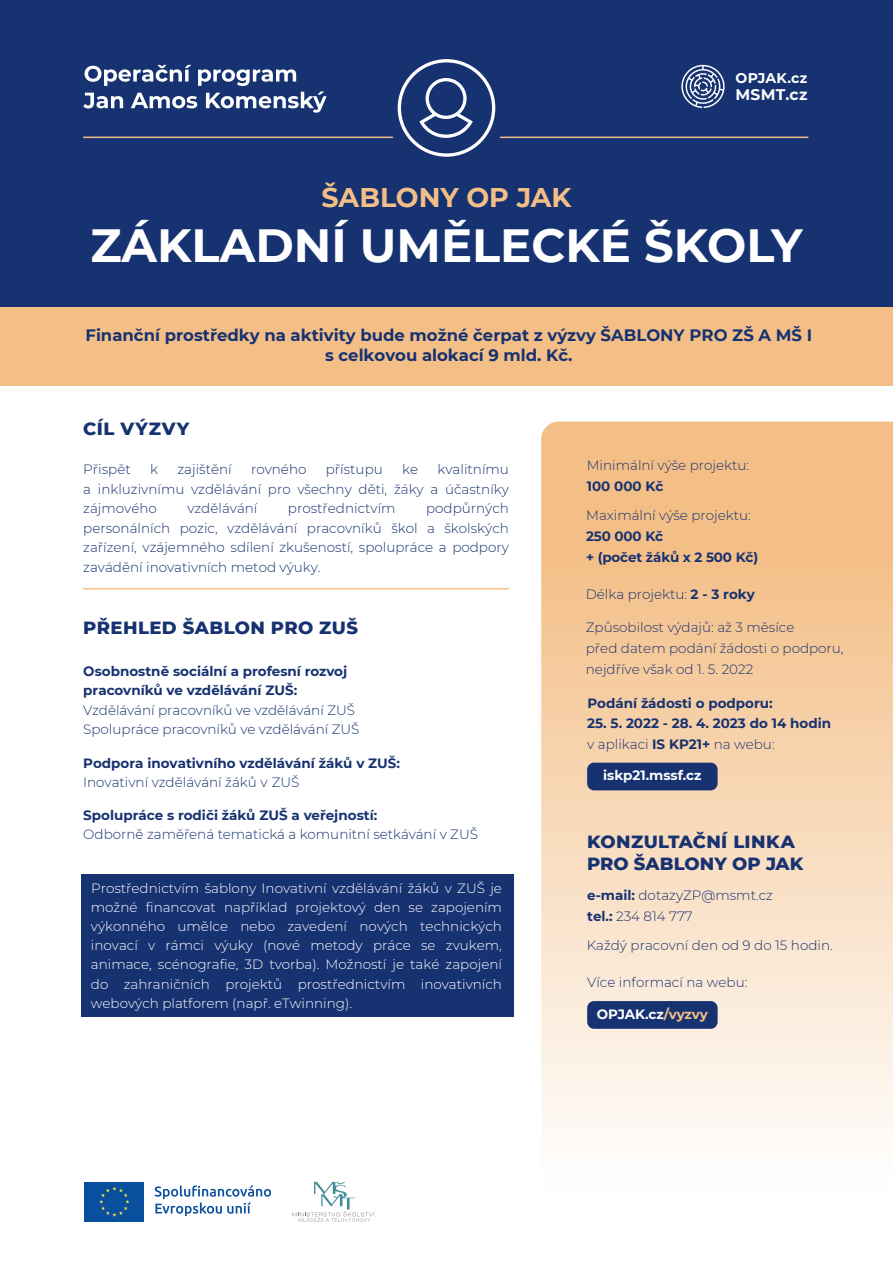
<style>
.page{position:relative;width:893px;height:1263px;background:#fff}
.page>*{position:absolute;margin:0;border:0;box-sizing:border-box;transform-origin:0 0}
.t1{font:700 46.5px "Montserrat";color:#fff}
.t2{font:700 27px "Montserrat";color:#f4bf87}
.t3{font:800 18px/22.5px "Montserrat";letter-spacing:.02em;color:#173271}
.t4{font:800 18px "Montserrat";letter-spacing:.045em;color:#173271}
.t5{font:700 16.5px/19.8px "Montserrat";color:#173271;text-align:center}
.t6{font:700 15.45px "Montserrat";letter-spacing:.02em;color:#fff}
.t7{font:700 14.1px "Montserrat";letter-spacing:.015em;color:#fff}
.t8{font:300 13.5px/19.5px "Montserrat";color:#173271}
.t9{font:300 13.5px/19.2px "Montserrat";color:#fff;text-align:justify}
.t10{font:700 13.5px/19.5px "Montserrat";color:#173271}
.t11{font:700 13.5px "Montserrat";letter-spacing:-.005em;color:#fff}
.s1{font-weight:700}
.s2{font-weight:300}
.s3{color:#f4bf87}
</style>
<div class="page">
<svg style="left:541px;top:422px;width:352px;height:710px;background:#f7d6b3"></svg>
<div style="left:0;top:307px;width:893px;height:78px;background:#f4bf87"></div>
<div style="left:0;top:0;width:893px;height:307px;background:#173271"></div>
<hr style="left:83px;top:137px;width:725px;height:1px;background:#f4bf87">
<hr style="left:83px;top:588px;width:426px;height:1px;background:#f4bf87">
<svg style="left:85px;top:65px;width:106px;height:21px"></svg>
<svg style="left:198px;top:69px;width:98px;height:17px"></svg>
<svg style="left:83px;top:93px;width:40px;height:15px"></svg>
<svg style="left:131px;top:93px;width:66px;height:15px"></svg>
<svg style="left:206px;top:92px;width:121px;height:21px"></svg>
<svg style="left:292px;top:1182px;width:85px;height:40px"></svg>
<div style="left:84px;top:1182px;width:60px;height:40px;background:#0a4f9d"></div>
<svg style="left:99px;top:1187px;width:30px;height:30px"></svg>
<svg style="left:155px;top:1185px;width:116px;height:31px"></svg>
<svg style="left:681px;top:65px;width:44px;height:43px"></svg>
<div style="left:386px;top:47px;width:121px;height:122px;background:#173271;border-radius:50%"></div>
<svg style="left:398px;top:59px;width:97px;height:98px"></svg>
<div style="left:587px;top:1001px;width:131px;height:28px;background:#173271;border-radius:7px"></div>
<div style="left:587px;top:763px;width:131px;height:27px;background:#173271;border-radius:7px"></div>
<div style="left:81px;top:875px;width:432px;height:142px;background:#173271"></div>
<p class="t7" style="left:735px;top:68px;width:73px">OPJAK.cz</p>
<p class="t6" style="left:735px;top:83px;width:73px">MSMT.cz</p>
<h2 class="t2" style="left:321px;top:178px;width:252px">ŠABLONY OP JAK</h2>
<h1 class="t1" style="left:90px;top:212px;width:714px">ZÁKLADNÍ UMĚLECKÉ ŠKOLY</h1>
<p class="t5" style="left:85px;top:324px;width:728px">Finanční prostředky na aktivity bude možné čerpat z výzvy ŠABLONY PRO ZŠ A MŠ I s celkovou alokací 9 mld. Kč.</p>
<h3 class="t4" style="left:83px;top:415px;width:108px">CÍL VÝZVY</h3>
<p class="t8" style="left:83px;top:459px;width:49px">Přispět</p>
<p class="t8" style="left:150px;top:459px;width:9px">k</p>
<p class="t8" style="left:177px;top:459px;width:56px">zajištění</p>
<p class="t8" style="left:251px;top:459px;width:57px">rovného</p>
<p class="t8" style="left:326px;top:459px;width:58px">přístupu</p>
<p class="t8" style="left:402px;top:459px;width:17px">ke</p>
<p class="t8" style="left:83px;top:459px;width:427px;text-align:justify;text-indent:354px">kvalitnímu a inkluzivnímu vzdělávání pro všechny děti, žáky a účastníky zájmového</p>
<p class="t8" style="left:83px;top:498px;width:427px;text-align:justify;text-indent:343px">podpůrných personálních pozic, vzdělávání pracovníků škol a školských zařízení, vzájemného sdílení zkušeností, spolupráce a podpory zavádění inovativních metod výuky.</p>
<p class="t8" style="left:187px;top:498px;width:72px">vzdělávání</p>
<p class="t8" style="left:288px;top:498px;width:109px">prostřednictvím</p>
<h3 class="t3" style="left:83px;top:615px;width:276px">PŘEHLED ŠABLON PRO ZUŠ</h3>
<p class="t10" style="left:83px;top:661px;width:265px">Osobnostně sociální a profesní rozvoj pracovníků ve vzdělávání ZUŠ:</p>
<p class="t8" style="left:83px;top:700px;width:278px">Vzdělávání pracovníků ve vzdělávání ZUŠ<br>Spolupráce pracovníků ve vzdělávání ZUŠ</p>
<p class="t10" style="left:83px;top:752px;width:318px">Podpora inovativního vzdělávání žáků v ZUŠ:</p>
<p class="t8" style="left:83px;top:772px;width:218px">Inovativní vzdělávání žáků v ZUŠ</p>
<p class="t10" style="left:83px;top:805px;width:296px">Spolupráce s rodiči žáků ZUŠ a veřejností:</p>
<p class="t8" style="left:83px;top:824px;width:396px">Odborně zaměřená tematická a komunitní setkávání v ZUŠ</p>
<p class="t9" style="left:91px;top:878px;width:413px">Prostřednictvím šablony Inovativní vzdělávání žáků v ZUŠ je možné financovat například projektový den se zapojením výkonného umělce nebo zavedení nových technických inovací v rámci výuky (nové metody práce se zvukem, animace, scénografie, 3D tvorba). Možností je také zapojení do zahraničních projektů prostřednictvím inovativních webových platforem (např. eTwinning).</p>
<p class="t8" style="left:587px;top:455px;width:164px">Minimální výše projektu:</p>
<p class="t10" style="left:587px;top:476px;width:78px">100 000 Kč</p>
<p class="t8" style="left:586px;top:505px;width:166px">Maximální výše projektu:</p>
<p class="t10" style="left:586px;top:525px;width:174px;line-height:21.5px">250 000 Kč<br>+ (počet žáků x 2 500 Kč)</p>
<p class="t8" style="left:586px;top:584px;width:171px">Délka projektu: <span class="s1">2 - 3 roky</span></p>
<p class="t8" style="left:586px;top:617px;width:259px;line-height:20.9px">Způsobilost výdajů: až 3 měsíce<br>před datem podání žádosti o podporu, nejdříve však od 1. 5. 2022</p>
<p class="t10" style="left:587px;top:692px;width:187px">Podání žádosti o podporu:</p>
<p class="t10" style="left:587px;top:712px;width:245px;line-height:20.9px">25. 5. 2022 - 28. 4. 2023 do 14 hodin <span class="s2">v aplikaci</span> IS KP21+ <span class="s2">na webu:</span></p>
<p class="t11" style="left:603px;top:766px;width:100px">iskp21.mssf.cz</p>
<h3 class="t3" style="left:587px;top:829px;width:218px">KONZULTAČNÍ LINKA<br>PRO ŠABLONY OP JAK</h3>
<p class="t8" style="left:587px;top:885px;width:187px;line-height:20.9px"><span class="s1">e-mail:</span> dotazyZP@msmt.cz <span class="s1">tel.:</span> 234 814 777</p>
<p class="t8" style="left:587px;top:935px;width:248px">Každý pracovní den od 9 do 15 hodin.</p>
<p class="t8" style="left:587px;top:972px;width:162px">Více informací na webu:</p>
<p class="t11" style="left:597px;top:1004px;width:112px">OPJAK.cz<span class="s3">/vyzvy</span></p>
</div>
